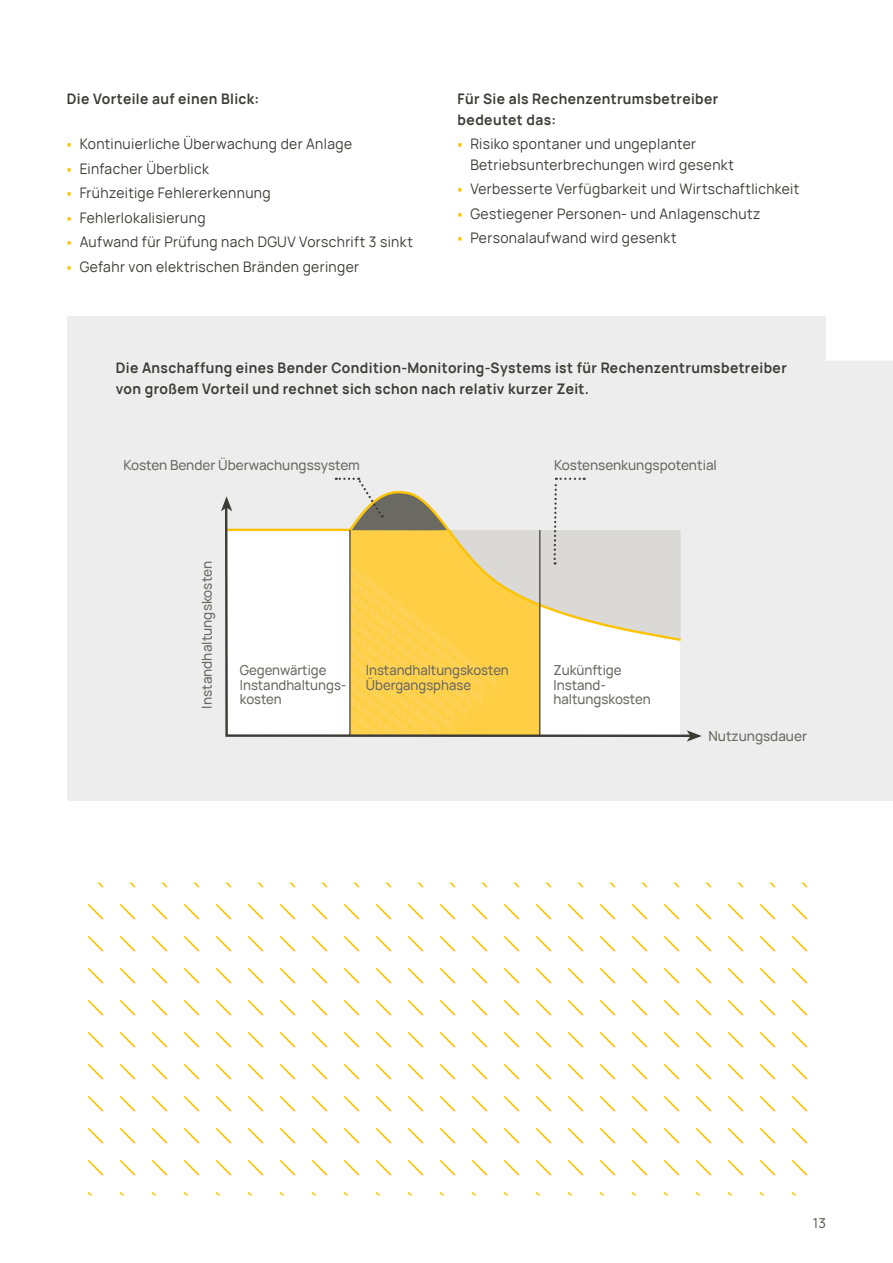
<style>
.page{position:relative;width:893px;height:1263px;background:#fff}
.page>*{position:absolute;margin:0;border:0;box-sizing:border-box;transform-origin:0 0}
.t1{font:14.25px/20.2px "Manrope";letter-spacing:.025em;color:#3c3b35}
.Fließtext_9_5_Pt{font:700 14.25px/20.2px "Manrope";letter-spacing:.03em;color:#3c3b35}
.t2{font:500 13.5px/14.4px "Manrope";color:#6a6962}
</style>
<div class="page">
<div style="left:67px;top:316px;width:826px;height:485px;background:#ededed"></div>
<svg style="left:687px;top:730px;width:15px;height:12px"></svg>
<div style="left:221px;top:477px;width:460px;height:259px;background:#ededed"></div>
<svg style="left:224px;top:504px;width:473px;height:234px"></svg>
<svg style="left:87px;top:882px;width:721px;height:313px"></svg>
<p class="Fließtext_9_5_Pt" style="left:67px;top:88px;width:194px">Die Vorteile auf einen Blick:</p>
<p class="t1" style="left:80px;top:133px;width:274px">Kontinuierliche Überwachung der Anlage</p>
<p class="t1" style="left:80px;top:158px;width:131px">Einfacher Überblick</p>
<p class="t1" style="left:80px;top:182px;width:193px">Frühzeitige Fehlererkennung</p>
<p class="t1" style="left:80px;top:207px;width:127px">Fehlerlokalisierung</p>
<p class="t1" style="left:80px;top:231px;width:335px">Aufwand für Prüfung nach DGUV Vorschrift 3 sinkt</p>
<p class="t1" style="left:80px;top:256px;width:281px">Gefahr von elektrischen Bränden geringer</p>
<p class="Fließtext_9_5_Pt" style="left:458px;top:88px;width:262px">Für Sie als Rechenzentrumsbetreiber bedeutet das:</p>
<p class="t1" style="left:470px;top:133px;width:265px">Risiko spontaner und ungeplanter<br>Betriebsunterbrechungen wird gesenkt</p>
<p class="t1" style="left:470px;top:178px;width:330px">Verbesserte Verfügbarkeit und Wirtschaftlichkeit</p>
<p class="t1" style="left:470px;top:202px;width:292px">Gestiegener Personen- und Anlagenschutz</p>
<p class="t1" style="left:470px;top:227px;width:208px">Personalaufwand wird gesenkt</p>
<p class="Fließtext_9_5_Pt" style="left:116px;top:357px;width:672px">Die Anschaffung eines Bender Condition-Monitoring-Systems ist für Rechenzentrumsbetreiber von großem Vorteil und rechnet sich schon nach relativ kurzer Zeit.</p>
<p class="t2" style="left:123px;top:457px;width:238px">Kosten Bender Überwachungssystem</p>
<p class="t2" style="left:554px;top:457px;width:164px">Kostensenkungspotential</p>
<p class="t2" style="left:199px;top:709px;width:149px;rotate:-90deg">Instandhaltungskosten</p>
<p class="t2" style="left:240px;top:662px;width:108px">Gegenwärtige<br>Instandhaltungs&shy;kosten</p>
<p class="t2" style="left:366px;top:662px;width:144px">Instandhaltungskosten<br>Übergangsphase</p>
<p class="t2" style="left:553px;top:662px;width:99px">Zukünftige<br>Instand&shy;haltungskosten</p>
<p class="t2" style="left:708px;top:728px;width:100px">Nutzungsdauer</p>
<p class="t2" style="left:813px;top:1215px;width:15px">13</p>
</div>
